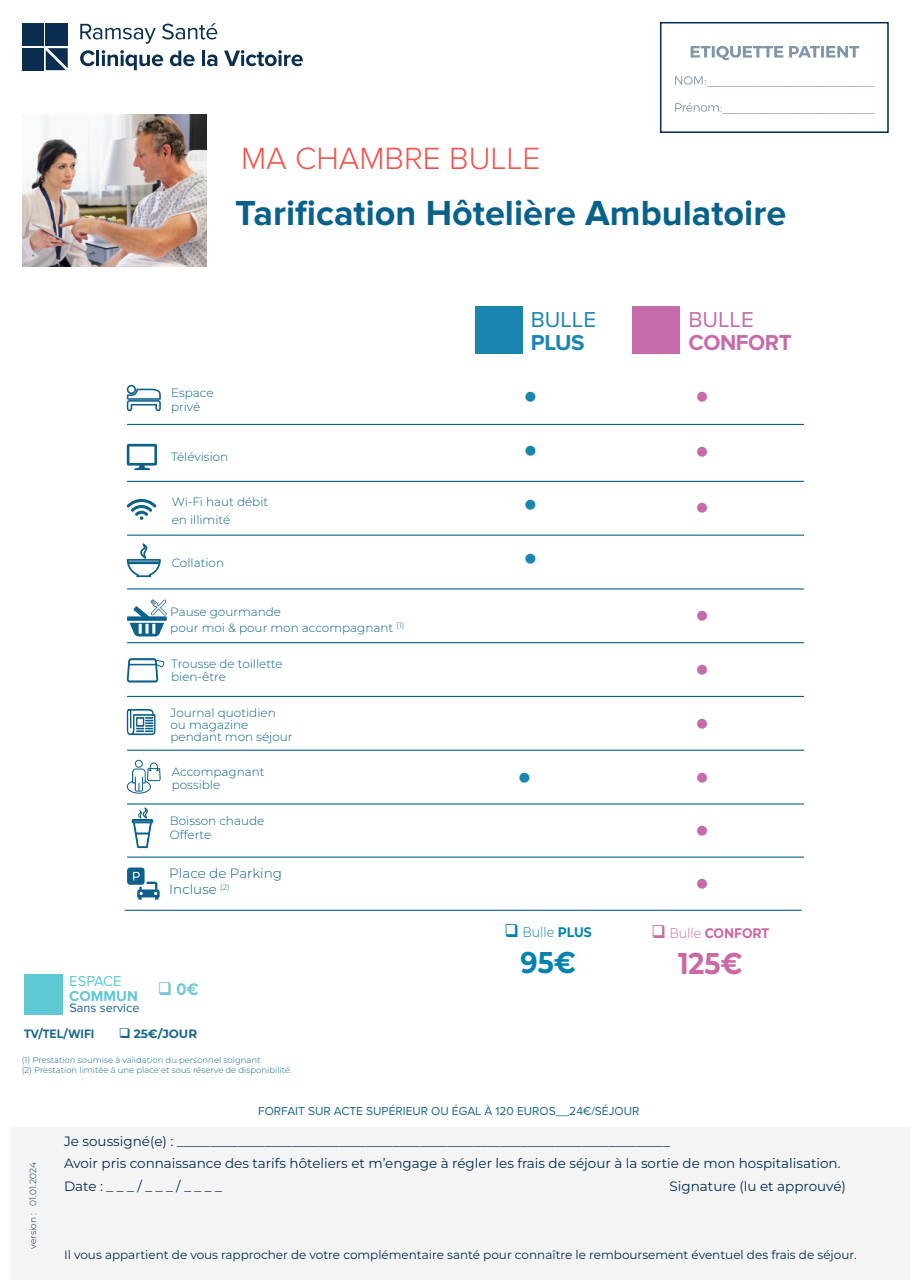
<style>
.page{position:relative;width:910px;height:1280px;background:#fff}
.page>*{position:absolute;margin:0;border:0;box-sizing:border-box;transform-origin:0 0}
.t1{font:700 36px "Proxima Nova";color:#07618a}
.t2{font:300 31.8px "Proxima Nova";color:#f0544d}
.t3{font:700 30px "Montserrat";color:#cb68a6;scale:.9 1}
.t4{font:700 30px "Montserrat";color:#0382b2;scale:.9 1}
.t5{font:700 22.35px "Proxima Nova";letter-spacing:-.02em;color:#c66baa}
.t6{font:22.35px "Proxima Nova";color:#1a85b0}
.t7{font:22.35px "Proxima Nova";color:#c66baa}
.t8{font:700 22.35px "Proxima Nova";color:#1a85b0}
.t9{font:17.1px "Wingdings";color:#c66baa}
.t10{font:17.1px "Wingdings";color:#1a85b0}
.t11{font:17.1px "Wingdings";color:#c66aaa}
.t12{font:700 16.5px "Montserrat";color:#72c7d7;scale:.9 1}
.t13{font:14.85px/14.9px "Proxima Nova";color:#5fc8d5}
.t14{font:700 13.8px "Montserrat";letter-spacing:-.005em;color:#cb68a6;scale:.9 1}
.t15{font:300 13.8px "Montserrat";color:#0382b2;scale:.9 1}
.t16{font:13.5px "Montserrat";color:#002c53}
.t17{font:300 13.5px "Montserrat";color:#07618a}
.t18{font:12.75px "Proxima Nova";color:#1c638d}
.t19{font:300 12px "Montserrat";color:#07618a}
.t20{font:12px "Montserrat";color:#002c53}
.t21{font:12px "Proxima Nova";color:#1b668f}
.t22{font:700 12px "Montserrat";color:#1a6690;scale:.9 1}
.t23{font:700 12px "Montserrat";color:#1a6690}
.t24{font:300 9px "Montserrat";color:#002c53}
.t25{font:300 8.55px "Montserrat";color:#07618a}
.s1{font-weight:700}
.s2{font-weight:300}
</style>
<div class="page">
<div style="left:22px;top:23px;width:21px;height:22px;background:#0a2e4f"></div>
<div style="left:46px;top:23px;width:22px;height:22px;background:#0a2e4f"></div>
<div style="left:22px;top:48px;width:21px;height:22px;background:#0a2e4f"></div>
<svg style="left:46px;top:48px;width:22px;height:22px"></svg>
<svg style="left:80px;top:24px;width:76px;height:20px"></svg>
<svg style="left:162px;top:23px;width:55px;height:16px"></svg>
<svg style="left:80px;top:50px;width:15px;height:16px"></svg>
<hr style="left:96px;top:51px;width:3px;height:15px;background:#0a2e4f">
<svg style="left:102px;top:50px;width:61px;height:20px"></svg>
<svg style="left:170px;top:51px;width:25px;height:15px"></svg>
<hr style="left:202px;top:51px;width:3px;height:15px;background:#0a2e4f">
<svg style="left:207px;top:55px;width:10px;height:11px"></svg>
<svg style="left:224px;top:50px;width:79px;height:16px"></svg>
<div style="left:660px;top:22px;width:229px;height:111px;border:2px solid #002953"></div>
<svg style="left:675px;top:103px;width:200px;height:11px"></svg>
<svg style="left:675px;top:76px;width:200px;height:11px"></svg>
<svg style="left:691px;top:46px;width:168px;height:14px"></svg>
<hr style="left:127px;top:424px;width:677px;height:1px;background:#07618a">
<hr style="left:127px;top:481px;width:677px;height:1px;background:#07618a">
<hr style="left:127px;top:535px;width:677px;height:1px;background:#07618a">
<hr style="left:127px;top:588px;width:677px;height:1px;background:#07618a">
<hr style="left:127px;top:642px;width:677px;height:1px;background:#07618a">
<hr style="left:127px;top:696px;width:677px;height:1px;background:#07618a">
<svg style="left:127px;top:385px;width:34px;height:26px"></svg>
<svg style="left:127px;top:444px;width:30px;height:26px"></svg>
<svg style="left:127px;top:543px;width:34px;height:34px"></svg>
<svg style="left:127px;top:499px;width:29px;height:21px"></svg>
<svg style="left:127px;top:658px;width:37px;height:24px"></svg>
<svg style="left:127px;top:709px;width:28px;height:26px"></svg>
<hr style="left:127px;top:750px;width:677px;height:1px;background:#07618a">
<hr style="left:127px;top:803px;width:677px;height:1px;background:#07618a">
<svg style="left:127px;top:760px;width:34px;height:34px"></svg>
<div style="left:475px;top:306px;width:48px;height:48px;background:#1a85b0"></div>
<div style="left:632px;top:306px;width:48px;height:48px;background:#c66baa"></div>
<svg style="left:127px;top:599px;width:40px;height:37px"></svg>
<hr style="left:127px;top:856px;width:677px;height:2px;background:#07618a">
<img style="left:22px;top:114px;width:184px;height:153px">
<hr style="left:125px;top:910px;width:677px;height:1px;background:#07618a">
<svg style="left:132px;top:807px;width:21px;height:41px"></svg>
<svg style="left:127px;top:867px;width:33px;height:33px"></svg>
<div style="left:10px;top:1127px;width:900px;height:153px;background:#f4f4f4"></div>
<div style="left:24px;top:974px;width:39px;height:40px;background:#5fc8d5"></div>
<p class="t2" style="left:241px;top:140px;width:301px">MA CHAMBRE BULLE</p>
<p class="t1" style="left:235px;top:192px;width:553px">Tarification Hôtelière Ambulatoire</p>
<p class="t6" style="left:531px;top:307px;width:67px">BULLE</p>
<p class="t8" style="left:531px;top:329px;width:55px">PLUS</p>
<p class="t7" style="left:688px;top:307px;width:67px">BULLE</p>
<p class="t5" style="left:688px;top:329px;width:105px">CONFORT</p>
<p class="t19" style="left:171px;top:384px;width:44px">Espace</p>
<p class="t19" style="left:171px;top:399px;width:31px">privé</p>
<p class="t19" style="left:171px;top:449px;width:59px">Télévision</p>
<p class="t10" style="left:524px;top:388px;width:14px">●</p>
<p class="t10" style="left:524px;top:442px;width:14px">●</p>
<p class="t11" style="left:696px;top:388px;width:14px">●</p>
<p class="t9" style="left:696px;top:443px;width:14px">●</p>
<p class="t19" style="left:172px;top:494px;width:98px">Wi-Fi haut débit</p>
<p class="t19" style="left:172px;top:512px;width:60px">en illimité</p>
<p class="t10" style="left:524px;top:496px;width:14px">●</p>
<p class="t9" style="left:696px;top:499px;width:14px">●</p>
<p class="t19" style="left:172px;top:554px;width:54px">Collation</p>
<p class="t10" style="left:524px;top:550px;width:14px">●</p>
<p class="t19" style="left:170px;top:604px;width:112px">Pause gourmande</p>
<p class="t19" style="left:170px;top:620px;width:236px">pour moi &amp; pour mon accompagnant <sup>(1)</sup></p>
<p class="t19" style="left:171px;top:655px;width:113px">Trousse de toillette</p>
<p class="t19" style="left:171px;top:669px;width:56px">bien-être</p>
<p class="t19" style="left:171px;top:705px;width:107px">Journal quotidien</p>
<p class="t19" style="left:171px;top:717px;width:79px">ou magazine</p>
<p class="t19" style="left:171px;top:729px;width:124px">pendant mon séjour</p>
<p class="t19" style="left:172px;top:763px;width:94px">Accompagnant</p>
<p class="t19" style="left:172px;top:777px;width:50px">possible</p>
<p class="t19" style="left:170px;top:812px;width:96px">Boisson chaude</p>
<p class="t19" style="left:170px;top:827px;width:43px">Offerte</p>
<p class="t17" style="left:169px;top:864px;width:114px">Place de Parking</p>
<p class="t17" style="left:169px;top:880px;width:62px">Incluse <sup>(2)</sup></p>
<p class="t13" style="left:69px;top:974px;width:70px">ESPACE<br><span class="s1">COMMUN</span></p>
<p class="t12" style="left:158px;top:978px;width:47px">❑ 0€</p>
<p class="t18" style="left:69px;top:1001px;width:72px">Sans service</p>
<p class="t22" style="left:24px;top:1025px;width:80px">TV/TEL/WIFI</p>
<p class="t23" style="left:119px;top:1025px;width:80px">❑ 25€/JOUR</p>
<p class="t25" style="left:22px;top:1054px;width:242px">(1) Prestation soumise à validation du personnel soignant.</p>
<p class="t25" style="left:22px;top:1064px;width:271px">(2) Prestation limitée à une place et sous réserve de disponibilité.</p>
<p class="t10" style="left:518px;top:769px;width:14px">●</p>
<p class="t15" style="left:505px;top:923px;width:99px">❑ Bulle <span class="s1">PLUS</span></p>
<p class="t4" style="left:521px;top:941px;width:63px">95€</p>
<p class="t21" style="left:258px;top:1104px;width:383px">FORFAIT SUR ACTE SUPÉRIEUR OU ÉGAL À 120 EUROS__24€/SÉJOUR</p>
<p class="t9" style="left:696px;top:607px;width:14px">●</p>
<p class="t9" style="left:696px;top:661px;width:14px">●</p>
<p class="t9" style="left:696px;top:715px;width:14px">●</p>
<p class="t9" style="left:696px;top:769px;width:14px">●</p>
<p class="t9" style="left:696px;top:822px;width:14px">●</p>
<p class="t9" style="left:696px;top:875px;width:14px">●</p>
<p class="t14" style="left:651px;top:923px;width:132px">❑ <span class="s2">Bulle</span> CONFORT</p>
<p class="t3" style="left:678px;top:941px;width:73px">125€</p>
<p class="t24" style="left:27px;top:1249px;width:88px;rotate:-90deg">version : 01.01.2024</p>
<p class="t16" style="left:64px;top:1131px;width:607px">Je soussigné(e) : _________________________________________________________________________</p>
<p class="t16" style="left:64px;top:1154px;width:778px">Avoir pris connaissance des tarifs hôteliers et m’engage à régler les frais de séjour à la sortie de mon hospitalisation.</p>
<p class="t16" style="left:64px;top:1176px;width:159px">Date : _ _ _ / _ _ _ / _ _ _ _</p>
<p class="t16" style="left:670px;top:1176px;width:178px">Signature (lu et approuvé)</p>
<p class="t20" style="left:64px;top:1247px;width:794px">Il vous appartient de vous rapprocher de votre complémentaire santé pour connaître le remboursement éventuel des frais de séjour.</p>
</div>
